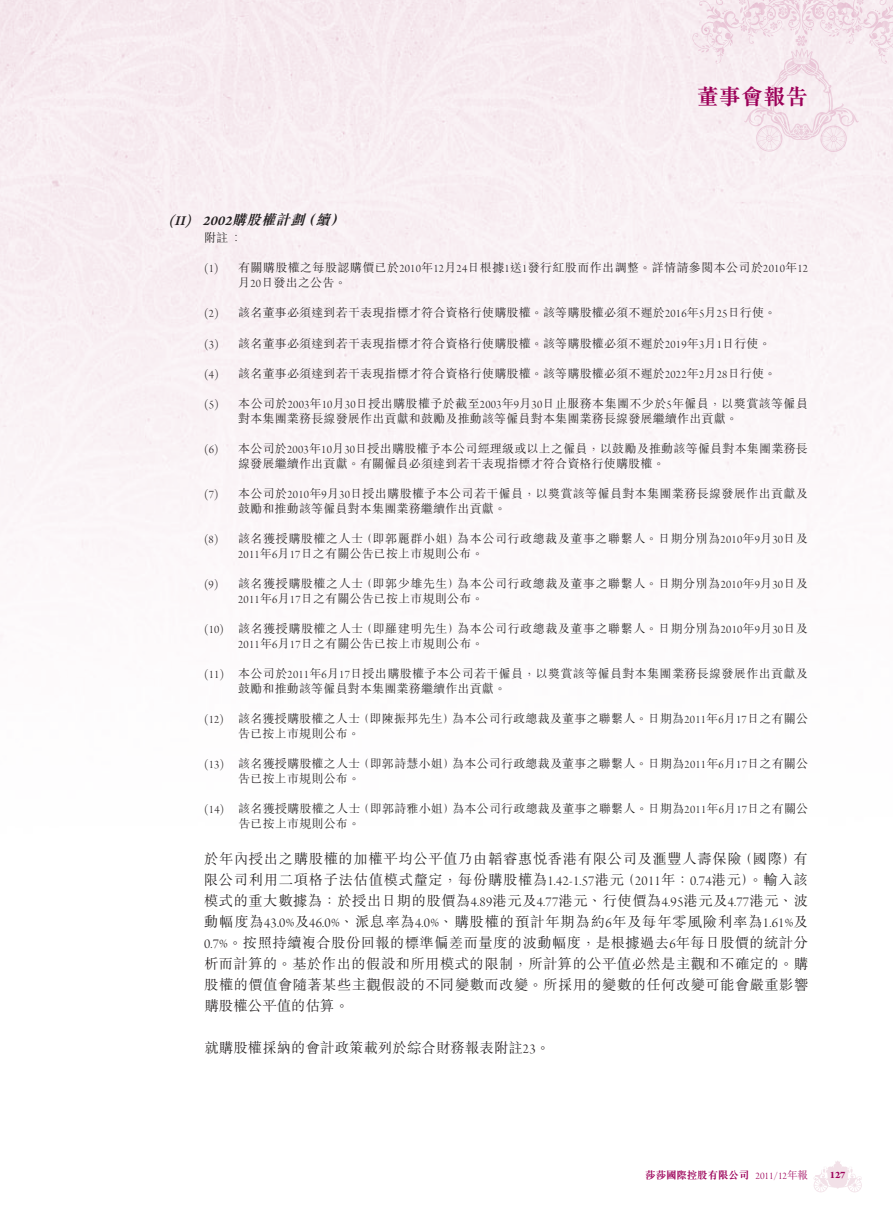
<style>
.page{position:relative;width:893px;height:1212px;background:#fff}
.page>*{position:absolute;margin:0;border:0;box-sizing:border-box;transform-origin:0 0}
.t1{font:700 22.5px "M Sung HK";letter-spacing:-.01em;color:#9c0159}
.t2{font:300 14.25px/21px "M Sung HK";letter-spacing:.035em;color:#231f20;text-align:justify}
.t3{font:300 14.25px "M Sung HK";letter-spacing:.015em;color:#231f20}
.t4{font:italic 600 14.25px "Arno Pro";color:#231f20}
.t5{font:300 12px/15px "M Sung HK";letter-spacing:.02em;color:#231f20}
.t6{font:300 12px/15px "M Sung HK";letter-spacing:.05em;color:#231f20}
.t7{font:700 10.5px "M Sung HK";letter-spacing:-.01em;color:#9c0159}
.t8{font:700 10.5px "Arno Pro";color:#9c0159}
.s1{font-family:"M Sung HK";font-weight:700}
.s2{font-family:"Arno Pro Light Display";font-weight:400}
.s3{font-weight:300}
</style>
<div class="page">
<svg style="left:814px;top:1160px;width:48px;height:32px"></svg>
<svg style="left:692px;top:0;width:201px;height:152px"></svg>
<p class="t1" style="left:696px;top:81px;width:113px">董事會報告</p>
<p class="t4" style="left:169px;top:213px;width:182px">(II) 2002<span class="s1">購股權計劃（續）</span></p>
<p class="t5" style="left:204px;top:230px;width:39px">附註︰</p>
<p class="t5" style="left:238px;top:260px;width:571px;text-indent:-34px"><span class="s2">(1)</span> 有關購股權之每股認購價已於<span class="s2">2010</span>年<span class="s2">12</span>月<span class="s2">24</span>日根據<span class="s2">1</span>送<span class="s2">1</span>發行紅股而作出調整。詳情請參閱本公司於<span class="s2">2010</span>年<span class="s2">12</span>月<span class="s2">20</span>日發出之公告。</p>
<p class="t5" style="left:204px;top:305px;width:574px"><span class="s2">(2)</span> 該名董事必須達到若干表現指標才符合資格行使購股權。該等購股權必須不遲於<span class="s2">2016</span>年<span class="s2">5</span>月<span class="s2">25</span>日行使。</p>
<p class="t5" style="left:204px;top:335px;width:568px"><span class="s2">(3)</span> 該名董事必須達到若干表現指標才符合資格行使購股權。該等購股權必須不遲於<span class="s2">2019</span>年<span class="s2">3</span>月<span class="s2">1</span>日行使。</p>
<p class="t5" style="left:204px;top:365px;width:574px"><span class="s2">(4)</span> 該名董事必須達到若干表現指標才符合資格行使購股權。該等購股權必須不遲於<span class="s2">2022</span>年<span class="s2">2</span>月<span class="s2">28</span>日行使。</p>
<p class="t5" style="left:238px;top:395px;width:571px;text-indent:-34px"><span class="s2">(5)</span> 本公司於<span class="s2">2003</span>年<span class="s2">10</span>月<span class="s2">30</span>日授出購股權予於截至<span class="s2">2003</span>年<span class="s2">9</span>月<span class="s2">30</span>日止服務本集團不少於<span class="s2">5</span>年僱員，以獎賞該等僱員對本集團業務長線發展作出貢獻和鼓勵及推動該等僱員對本集團業務長線發展繼續作出貢獻。</p>
<p class="t5" style="left:238px;top:440px;width:571px;text-indent:-34px"><span class="s2">(6)</span> 本公司於<span class="s2">2003</span>年<span class="s2">10</span>月<span class="s2">30</span>日授出購股權予本公司經理級或以上之僱員，以鼓勵及推動該等僱員對本集團業務長線發展繼續作出貢獻。有關僱員必須達到若干表現指標才符合資格行使購股權。</p>
<p class="t5" style="left:238px;top:485px;width:571px;text-indent:-34px"><span class="s2">(7)</span> 本公司於<span class="s2">2010</span>年<span class="s2">9</span>月<span class="s2">30</span>日授出購股權予本公司若干僱員，以獎賞該等僱員對本集團業務長線發展作出貢獻及鼓勵和推動該等僱員對本集團業務繼續作出貢獻。</p>
<p class="t6" style="left:238px;top:530px;width:571px;text-indent:-34px"><span class="s2">(8)</span> 該名獲授購股權之人士（即郭麗群小姐）為本公司行政總裁及董事之聯繫人。日期分別為<span class="s2">2010</span>年<span class="s2">9</span>月<span class="s2">30</span>日及<br><span class="s2">2011</span>年<span class="s2">6</span>月<span class="s2">17</span>日之有關公告已按上市規則公布。</p>
<p class="t6" style="left:238px;top:575px;width:571px;text-indent:-34px"><span class="s2">(9)</span> 該名獲授購股權之人士（即郭少雄先生）為本公司行政總裁及董事之聯繫人。日期分別為<span class="s2">2010</span>年<span class="s2">9</span>月<span class="s2">30</span>日及<br><span class="s2">2011</span>年<span class="s2">6</span>月<span class="s2">17</span>日之有關公告已按上市規則公布。</p>
<p class="t6" style="left:238px;top:620px;width:571px;text-indent:-34px"><span class="s2">(10)</span> 該名獲授購股權之人士（即羅建明先生）為本公司行政總裁及董事之聯繫人。日期分別為<span class="s2">2010</span>年<span class="s2">9</span>月<span class="s2">30</span>日及<br><span class="s2">2011</span>年<span class="s2">6</span>月<span class="s2">17</span>日之有關公告已按上市規則公布。</p>
<p class="t5" style="left:238px;top:665px;width:571px;text-indent:-34px"><span class="s2">(11)</span> 本公司於<span class="s2">2011</span>年<span class="s2">6</span>月<span class="s2">17</span>日授出購股權予本公司若干僱員，以獎賞該等僱員對本集團業務長線發展作出貢獻及鼓勵和推動該等僱員對本集團業務繼續作出貢獻。</p>
<p class="t5" style="left:238px;top:710px;width:571px;text-indent:-34px"><span class="s2">(12)</span> 該名獲授購股權之人士（即陳振邦先生）為本公司行政總裁及董事之聯繫人。日期為<span class="s2">2011</span>年<span class="s2">6</span>月<span class="s2">17</span>日之有關公告已按上市規則公布。</p>
<p class="t5" style="left:238px;top:755px;width:571px;text-indent:-34px"><span class="s2">(13)</span> 該名獲授購股權之人士（即郭詩慧小姐）為本公司行政總裁及董事之聯繫人。日期為<span class="s2">2011</span>年<span class="s2">6</span>月<span class="s2">17</span>日之有關公告已按上市規則公布。</p>
<p class="t5" style="left:238px;top:800px;width:571px;text-indent:-34px"><span class="s2">(14)</span> 該名獲授購股權之人士（即郭詩雅小姐）為本公司行政總裁及董事之聯繫人。日期為<span class="s2">2011</span>年<span class="s2">6</span>月<span class="s2">17</span>日之有關公告已按上市規則公布。</p>
<p class="t2" style="left:204px;top:847px;width:606px">於年內授出之購股權的加權平均公平值乃由韜睿惠悅香港有限公司及滙豐人壽保險（國際）有限公司利用二項格子法估值模式釐定，每份購股權為<span class="s2">1.42-1.57</span>港元（<span class="s2">2011</span>年：<span class="s2">0.74</span>港元）。輸入該模式的重大數據為：於授出日期的股價為<span class="s2">4.89</span>港元及<span class="s2">4.77</span>港元、行使價為<span class="s2">4.95</span>港元及<span class="s2">4.77</span>港元、波動幅度為<span class="s2">43.0%</span>及<span class="s2">46.0%</span>、派息率為<span class="s2">4.0%</span>、購股權的預計年期為約<span class="s2">6</span>年及每年零風險利率為<span class="s2">1.61%</span>及<span class="s2">0.7%</span>。按照持續複合股份回報的標準偏差而量度的波動幅度，是根據過去<span class="s2">6</span>年每日股價的統計分析而計算的。基於作出的假設和所用模式的限制，所計算的公平值必然是主觀和不確定的。購股權的價值會隨著某些主觀假設的不同變數而改變。所採用的變數的任何改變可能會嚴重影響購股權公平值的估算。</p>
<p class="t3" style="left:204px;top:1037px;width:347px">就購股權採納的會計政策載列於綜合財務報表附註<span class="s2">23</span>。</p>
<p class="t7" style="left:645px;top:1167px;width:164px">莎莎國際控股有限公司 <span class="s2">2011/12</span><span class="s3">年報</span></p>
<p class="t8" style="left:830px;top:1168px;width:17px">127</p>
</div>
